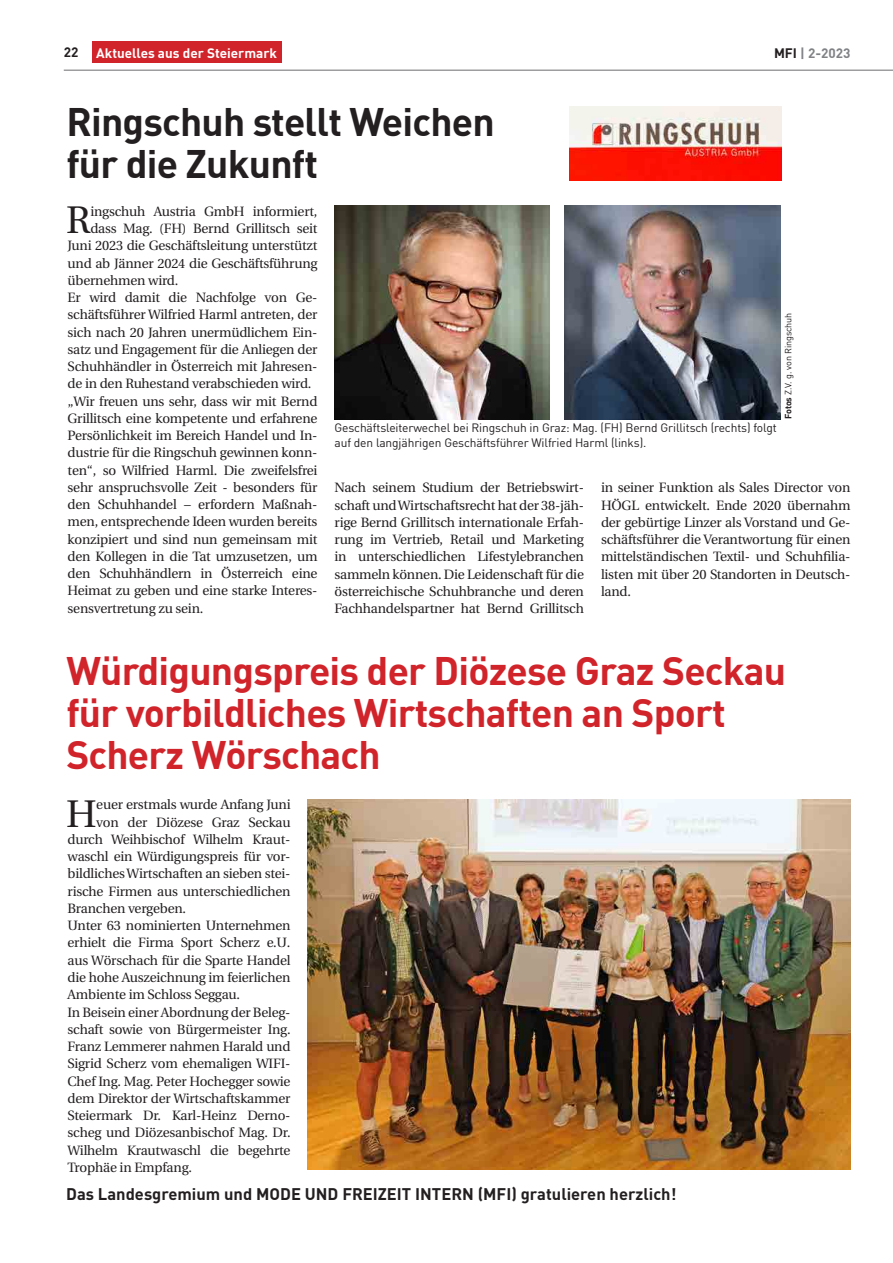
<style>
.page{position:relative;width:893px;height:1263px;background:#fff}
.page>*{position:absolute;margin:0;border:0;box-sizing:border-box;transform-origin:0 0}
.t1{font:700 39px/42px "DIN";letter-spacing:-.02em;color:#d1232a}
.t2{font:700 39px/42px "DIN";letter-spacing:-.02em;color:#231f20}
.t3{font:38.4px "Utopia";color:#231f20}
.t4{font:700 16.5px "DIN";color:#231f20}
.t5{font:13.5px/17.2px "Utopia";letter-spacing:-.015em;color:#231f20;text-align:justify}
.t6{font:700 13.5px "DIN";color:#fff}
.t7{font:700 13.5px "DIN";color:#808285}
.t8{font:700 13.5px "DIN";color:#231f20}
.t9{font:12px/15px "DIN";letter-spacing:-.01em;color:#231f20}
.t10{font:9px "DIN";letter-spacing:-.01em;color:#231f20}
.s1{color:#231f20}
.s2{font-weight:700}
</style>
<div class="page">
<div style="left:92px;top:42px;width:189px;height:21px;background:#d1232a"></div>
<hr style="left:64px;top:70px;width:829px;height:1px;background:#6c6d70">
<img style="left:565px;top:206px;width:215px;height:213px">
<img style="left:334px;top:206px;width:216px;height:213px">
<img style="left:308px;top:799px;width:543px;height:370px">
<img style="left:570px;top:106px;width:211px;height:74px">
<p class="t8" style="left:64px;top:43px;width:16px">22</p>
<p class="t6" style="left:96px;top:44px;width:182px">Aktuelles aus der Steiermark</p>
<p class="t7" style="left:774px;top:44px;width:78px"><span class="s1">MFI</span> | 2-2023</p>
<h1 class="t2" style="left:66px;top:99px;width:430px">Ringschuh stellt Weichen für die Zukunft</h1>
<h2 class="t3" style="left:66px;top:199px;width:26px">R</h2>
<p class="t5" style="left:90px;top:203px;width:229px">ingschuh Austria GmbH informiert,</p>
<p class="t5" style="left:90px;top:220px;width:229px">dass Mag. (FH) Bernd Grillitsch seit</p>
<p class="t5" style="left:68px;top:237px;width:251px">Juni 2023 die Geschäftsleitung unterstützt</p>
<p class="t5" style="left:68px;top:255px;width:251px">und ab Jänner 2024 die Geschäftsführung</p>
<p class="t5" style="left:68px;top:272px;width:112px">übernehmen wird.</p>
<p class="t5" style="left:68px;top:289px;width:251px">Er wird damit die Nachfolge von Ge-</p>
<p class="t5" style="left:68px;top:306px;width:251px">schäftsführer Wilfried Harml antreten, der</p>
<p class="t5" style="left:68px;top:324px;width:251px">sich nach 20 Jahren unermüdlichem Ein-</p>
<p class="t5" style="left:68px;top:341px;width:251px">satz und Engagement für die Anliegen der</p>
<p class="t5" style="left:68px;top:358px;width:251px">Schuhhändler in Österreich mit Jahresen-</p>
<p class="t5" style="left:68px;top:375px;width:245px">de in den Ruhestand verabschieden wird.</p>
<p class="t5" style="left:68px;top:393px;width:251px">„Wir freuen uns sehr, dass wir mit Bernd</p>
<p class="t5" style="left:68px;top:410px;width:251px">Grillitsch eine kompetente und erfahrene</p>
<p class="t5" style="left:68px;top:427px;width:251px">Persönlichkeit im Bereich Handel und In-</p>
<p class="t5" style="left:68px;top:444px;width:251px">dustrie für die Ringschuh gewinnen konn-</p>
<p class="t5" style="left:68px;top:462px;width:251px">ten“, so Wilfried Harml. Die zweifelsfrei</p>
<p class="t5" style="left:68px;top:479px;width:251px">sehr anspruchsvolle Zeit - besonders für</p>
<p class="t5" style="left:68px;top:496px;width:251px">den Schuhhandel – erfordern Maßnah-</p>
<p class="t5" style="left:68px;top:513px;width:251px">men, entsprechende Ideen wurden bereits</p>
<p class="t5" style="left:68px;top:531px;width:251px">konzipiert und sind nun gemeinsam mit</p>
<p class="t5" style="left:68px;top:548px;width:251px">den Kollegen in die Tat umzusetzen, um</p>
<p class="t5" style="left:68px;top:565px;width:251px">den Schuhhändlern in Österreich eine</p>
<p class="t5" style="left:68px;top:582px;width:251px">Heimat zu geben und eine starke Interes-</p>
<p class="t5" style="left:68px;top:600px;width:137px">sensvertretung zu sein.</p>
<p class="t9" style="left:334px;top:420px;width:444px">Geschäftsleiterwechel bei Ringschuh in Graz: Mag. (FH) Bernd Grillitsch (rechts) folgt auf den langjährigen Geschäftsführer Wilfried Harml (links).</p>
<p class="t10" style="left:782px;top:419px;width:108px;rotate:-90deg"><span class="s2">Fotos</span> Z.V. g. von Ringschuh</p>
<p class="t5" style="left:334px;top:479px;width:251px">Nach seinem Studium der Betriebswirt&shy;schaft und Wirtschaftsrecht hat der 38-jäh&shy;rige Bernd Grillitsch internationale Erfah&shy;rung im Vertrieb, Retail und Marketing in unterschiedlichen Lifestylebranchen sammeln können. Die Leidenschaft für die österreichische Schuhbranche und deren Fachhandelspartner hat Bernd Grillitsch</p>
<p class="t5" style="left:601px;top:479px;width:251px">in seiner Funktion als Sales Director von HÖGL entwickelt. Ende 2020 übernahm der gebürtige Linzer als Vorstand und Ge&shy;schäftsführer die Verantwortung für einen mittelständischen Textil- und Schuhfilia&shy;listen mit über 20 Standorten in Deutsch&shy;land.</p>
<h1 class="t1" style="left:66px;top:649px;width:721px">Würdigungspreis der Diözese Graz Seckau für vorbildliches Wirtschaften an Sport<br>Scherz Wörschach</h1>
<h2 class="t3" style="left:66px;top:792px;width:32px">H</h2>
<p class="t5" style="left:96px;top:796px;width:196px">euer erstmals wurde Anfang Juni</p>
<p class="t5" style="left:96px;top:814px;width:196px">von der Diözese Graz Seckau</p>
<p class="t5" style="left:68px;top:831px;width:224px">durch Weihbischof Wilhelm Kraut-</p>
<p class="t5" style="left:68px;top:848px;width:224px">waschl ein Würdigungspreis für vor-</p>
<p class="t5" style="left:68px;top:865px;width:224px">bildliches Wirtschaften an sieben stei-</p>
<p class="t5" style="left:68px;top:883px;width:224px">rische Firmen aus unterschiedlichen</p>
<p class="t5" style="left:68px;top:900px;width:120px">Branchen vergeben.</p>
<p class="t5" style="left:68px;top:917px;width:224px">Unter 63 nominierten Unternehmen</p>
<p class="t5" style="left:68px;top:934px;width:224px">erhielt die Firma Sport Scherz e.U.</p>
<p class="t5" style="left:68px;top:952px;width:224px">aus Wörschach für die Sparte Handel</p>
<p class="t5" style="left:68px;top:969px;width:224px">die hohe Auszeichnung im feierlichen</p>
<p class="t5" style="left:68px;top:986px;width:174px">Ambiente im Schloss Seggau.</p>
<p class="t5" style="left:68px;top:1003px;width:224px">In Beisein einer Abordnung der Beleg-</p>
<p class="t5" style="left:68px;top:1021px;width:224px">schaft sowie von Bürgermeister Ing.</p>
<p class="t5" style="left:68px;top:1038px;width:224px">Franz Lemmerer nahmen Harald und</p>
<p class="t5" style="left:68px;top:1055px;width:224px">Sigrid Scherz vom ehemaligen WIFI-</p>
<p class="t5" style="left:68px;top:1072px;width:224px">Chef Ing. Mag. Peter Hochegger sowie</p>
<p class="t5" style="left:68px;top:1090px;width:224px">dem Direktor der Wirtschaftskammer</p>
<p class="t5" style="left:68px;top:1107px;width:224px">Steiermark Dr. Karl-Heinz Derno-</p>
<p class="t5" style="left:68px;top:1124px;width:224px">scheg und Diözesanbischof Mag. Dr.</p>
<p class="t5" style="left:68px;top:1141px;width:224px">Wilhelm Krautwaschl die begehrte</p>
<p class="t5" style="left:68px;top:1159px;width:126px">Trophäe in Empfang.</p>
<p class="t4" style="left:66px;top:1183px;width:612px">Das Landesgremium und MODE UND FREIZEIT INTERN (MFI) gratulieren herzlich!</p>
</div>
